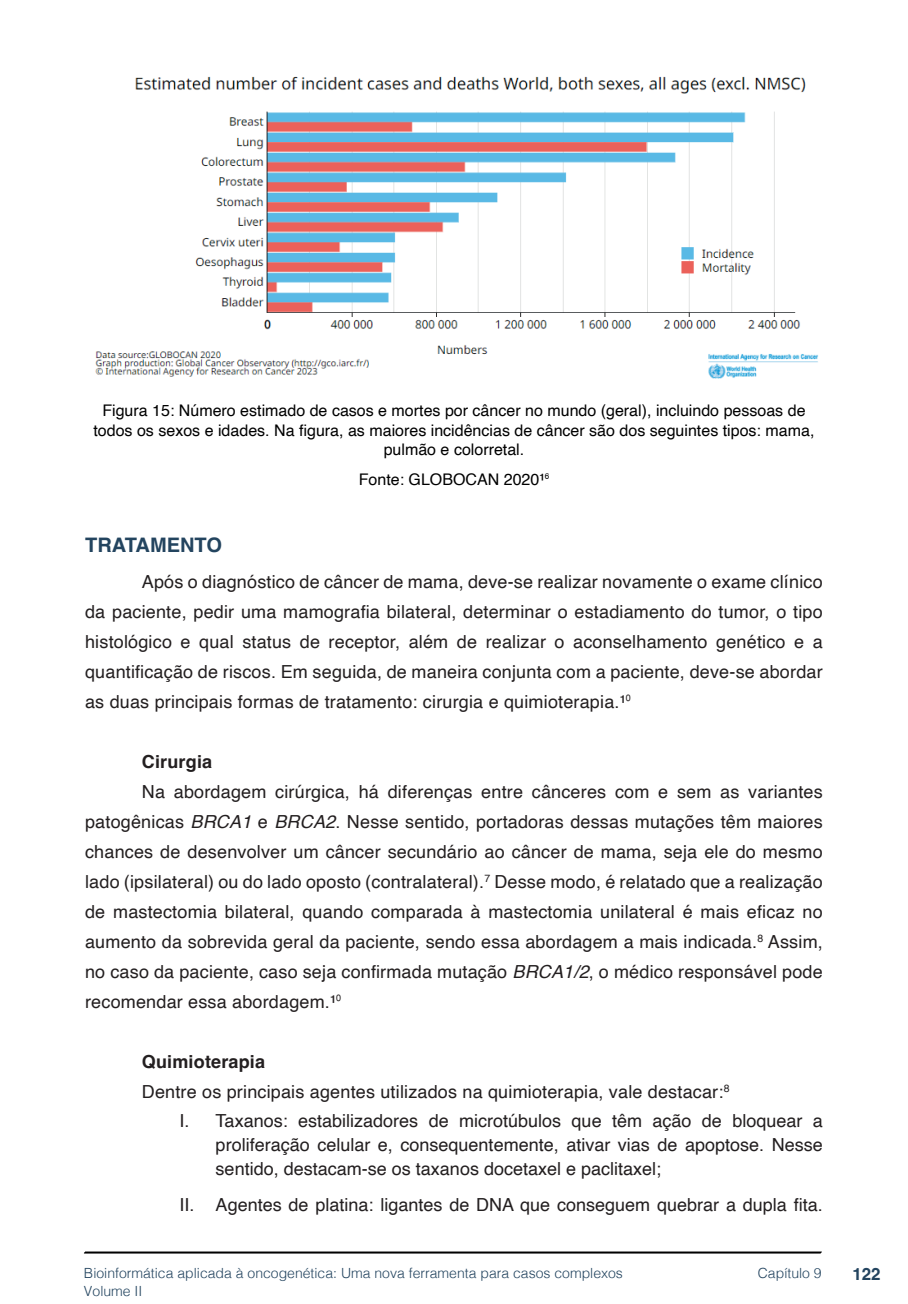
<style>
.page{position:relative;width:908px;height:1304px;background:#fff}
.page>*{position:absolute;margin:0;border:0;box-sizing:border-box;transform-origin:0 0}
.t1{font:700 20px "Helvetica";color:#23445f}
.t2{font:18px/30px "Helvetica";color:#231f20;text-align:justify}
.t3{font:700 18px "Helvetica";letter-spacing:.01em;color:#231f20}
.t4{font:700 16.8px "Helvetica";color:#23445f}
.t5{font:16px/19.2px "Helvetica";color:#000;text-align:center}
.t6{font:300 14px/18px "Helvetica";color:#23445f}
.s1{font-style:italic}
</style>
<div class="page">
<svg style="left:84px;top:1251px;width:737px;height:3px;background:#515151"></svg>
<img style="left:95px;top:76px;width:723px;height:303px">
<p class="t5" style="left:93px;top:402px;width:722px">Figura 15: Número estimado de casos e mortes por câncer no mundo (geral), incluindo pessoas de todos os sexos e idades. Na figura, as maiores incidências de câncer são dos seguintes tipos: mama, pulmão e colorretal.</p>
<p class="t5" style="left:358px;top:471px;width:192px">Fonte: GLOBOCAN 2020¹⁶</p>
<p class="t1" style="left:85px;top:533px;width:138px">TRATAMENTO</p>
<p class="t2" style="left:85px;top:567px;width:738px;text-indent:57px">Após o diagnóstico de câncer de mama, deve-se realizar novamente o exame clínico da paciente, pedir uma mamografia bilateral, determinar o estadiamento do tumor, o tipo histológico e qual status de receptor, além de realizar o aconselhamento genético e a quantificação de riscos. Em seguida, de maneira conjunta com a paciente, deve-se abordar as duas principais formas de tratamento: cirurgia e quimioterapia.¹⁰</p>
<p class="t3" style="left:142px;top:750px;width:72px">Cirurgia</p>
<p class="t2" style="left:85px;top:777px;width:739px;text-indent:57px">Na abordagem cirúrgica, há diferenças entre cânceres com e sem as variantes patogênicas <span class="s1">BRCA1</span> e <span class="s1">BRCA2</span>. Nesse sentido, portadoras dessas mutações têm maiores chances de desenvolver um câncer secundário ao câncer de mama, seja ele do mesmo lado (ipsilateral) ou do lado oposto (contralateral).<sup>7</sup> Desse modo, é relatado que a realização de mastectomia bilateral, quando comparada à mastectomia unilateral é mais eficaz no aumento da sobrevida geral da paciente, sendo essa abordagem a mais indicada.<sup>8</sup> Assim, no caso da paciente, caso seja confirmada mutação <span class="s1">BRCA1/2</span>, o médico responsável pode recomendar essa abordagem.¹⁰</p>
<p class="t3" style="left:142px;top:1050px;width:125px">Quimioterapia</p>
<p class="t2" style="left:142px;top:1077px;width:589px">Dentre os principais agentes utilizados na quimioterapia, vale destacar:<sup>8</sup></p>
<p class="t2" style="left:179px;top:1107px;width:644px">I. Taxanos: estabilizadores de microtúbulos que têm ação de bloquear a</p>
<p class="t2" style="left:215px;top:1134px;width:608px;line-height:24px">proliferação celular e, consequentemente, ativar vias de apoptose. Nesse sentido, destacam-se os taxanos docetaxel e paclitaxel;</p>
<p class="t2" style="left:179px;top:1190px;width:644px">II. Agentes de platina: ligantes de DNA que conseguem quebrar a dupla fita.</p>
<p class="t6" style="left:84px;top:1263px;width:540px">Bioinformática aplicada à oncogenética: Uma nova ferramenta para casos complexos<br>Volume II</p>
<p class="t6" style="left:757px;top:1263px;width:65px">Capítulo 9</p>
<p class="t4" style="left:851px;top:1264px;width:30px">122</p>
</div>
